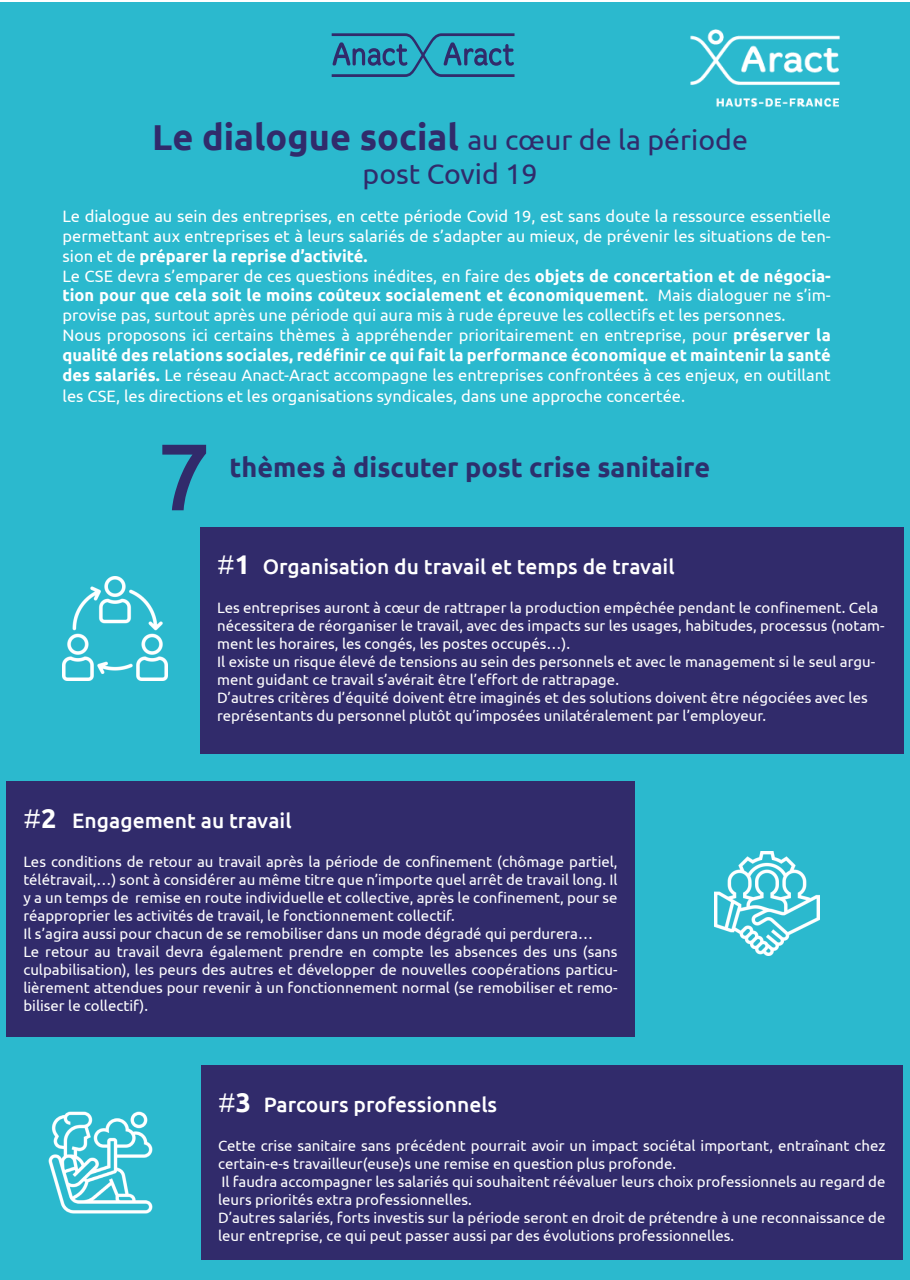
<style>
.page{position:relative;width:910px;height:1280px;background:#fff}
.page>*{position:absolute;margin:0;border:0;box-sizing:border-box;transform-origin:0 0}
.t1{font:500 94.5px "Ubuntu";color:#312b6b}
.t2{font:28.5px "Ubuntu";color:#312b6b}
.t3{font:700 27px "Ubuntu";color:#2d2f6d}
.t4{font:500 21px "Ubuntu";color:#fff}
.t5{font:16.5px/19.8px "Ubuntu";color:#fff;text-align:justify}
.t6{font:15px/18px "Ubuntu";color:#fff}
.s1{font-weight:700;font-size:36px}
.s2{font-weight:700}
.s3{font-weight:300;font-size:27px}
.s4{font-weight:700;font-size:27px}
</style>
<div class="page">
<div style="left:0;top:2px;width:910px;height:1278px;background:#2bb9ce"></div>
<div style="left:200px;top:527px;width:704px;height:227px;background:#312b6b"></div>
<svg style="left:332px;top:33px;width:182px;height:44px"></svg>
<div style="left:6px;top:781px;width:629px;height:255px;background:#312b6b"></div>
<div style="left:201px;top:1065px;width:701px;height:195px;background:#312b6b"></div>
<img style="left:690px;top:29px;width:150px;height:79px">
<img style="left:63px;top:576px;width:105px;height:105px">
<img style="left:48px;top:1111px;width:105px;height:103px">
<img style="left:714px;top:851px;width:106px;height:105px">
<p class="t2" style="left:152px;top:123px;width:597px"><span class="s1">Le dialogue social</span> au cœur de la période</p>
<p class="t2" style="left:363px;top:157px;width:177px">post Covid 19</p>
<p class="t5" style="left:63px;top:206px;width:770px">Le dialogue au sein des entreprises, en cette période Covid 19, est sans doute la ressource essentielle permettant aux entreprises et à leurs salariés de s’adapter au mieux, de prévenir les situations de ten&shy;sion et de <span class="s2">préparer la reprise d’activité.</span></p>
<p class="t5" style="left:63px;top:265px;width:770px">Le CSE devra s’emparer de ces questions inédites, en faire des <span class="s2">objets de concertation et de négocia&shy;tion pour que cela soit le moins coûteux socialement et économiquement</span>. Mais dialoguer ne s’im&shy;provise pas, surtout après une période qui aura mis à rude épreuve les collectifs et les personnes.</p>
<p class="t5" style="left:63px;top:325px;width:770px">Nous proposons ici certains thèmes à appréhender prioritairement en entreprise, pour <span class="s2">préserver la qualité des relations sociales, redéfinir ce qui fait la performance économique et maintenir la santé des salariés.</span> Le réseau Anact-Aract accompagne les entreprises confrontées à ces enjeux, en outillant</p>
<p class="t5" style="left:63px;top:386px;width:624px">les CSE, les directions et les organisations syndicales, dans une approche concertée.</p>
<p class="t1" style="left:157px;top:417px;width:55px">7</p>
<p class="t3" style="left:230px;top:450px;width:482px">thèmes à discuter post crise sanitaire</p>
<p class="t4" style="left:217px;top:553px;width:459px"><span class="s3">#</span><span class="s4">1</span> Organisation du travail et temps de travail</p>
<p class="t6" style="left:217px;top:598px;width:669px">Les entreprises auront à cœur de rattraper la production empêchée pendant le confinement. Cela nécessitera de réorganiser le travail, avec des impacts sur les usages, habitudes, processus (notam&shy;ment les horaires, les congés, les postes occupés…).</p>
<p class="t6" style="left:217px;top:652px;width:660px">Il existe un risque élevé de tensions au sein des personnels et avec le management si le seul argu&shy;ment guidant ce travail s’avérait être l’effort de rattrapage.</p>
<p class="t6" style="left:217px;top:688px;width:652px">D’autres critères d’équité doivent être imaginés et des solutions doivent être négociées avec les représentants du personnel plutôt qu’imposées unilatéralement par l’employeur.</p>
<p class="t4" style="left:23px;top:807px;width:270px"><span class="s3">#</span><span class="s4">2</span> Engagement au travail</p>
<p class="t6" style="left:23px;top:852px;width:596px;text-align:justify">Les conditions de retour au travail après la période de confinement (chômage partiel, télétravail,…) sont à considérer au même titre que n’importe quel arrêt de travail long. Il y a un temps de remise en route individuelle et collective, après le confinement, pour se réapproprier les activités de travail, le fonctionnement collectif.</p>
<p class="t6" style="left:23px;top:924px;width:571px">Il s’agira aussi pour chacun de se remobiliser dans un mode dégradé qui perdurera…</p>
<p class="t6" style="left:23px;top:942px;width:596px;text-align:justify">Le retour au travail devra également prendre en compte les absences des uns (sans culpabilisation), les peurs des autres et développer de nouvelles coopérations particu&shy;lièrement attendues pour revenir à un fonctionnement normal (se remobiliser et remo&shy;biliser le collectif).</p>
<p class="t4" style="left:218px;top:1091px;width:281px"><span class="s3">#</span><span class="s4">3</span> Parcours professionnels</p>
<p class="t6" style="left:218px;top:1136px;width:669px">Cette crise sanitaire sans précédent pourrait avoir un impact sociétal important, entraînant chez certain-e-s travailleur(euse)s une remise en question plus profonde.</p>
<p class="t6" style="left:218px;top:1172px;width:669px">Il faudra accompagner les salariés qui souhaitent réévaluer leurs choix professionnels au regard de leurs priorités extra professionnelles.</p>
<p class="t6" style="left:218px;top:1208px;width:669px">D’autres salariés, forts investis sur la période seront en droit de prétendre à une reconnaissance de leur entreprise, ce qui peut passer aussi par des évolutions professionnelles.</p>
</div>
